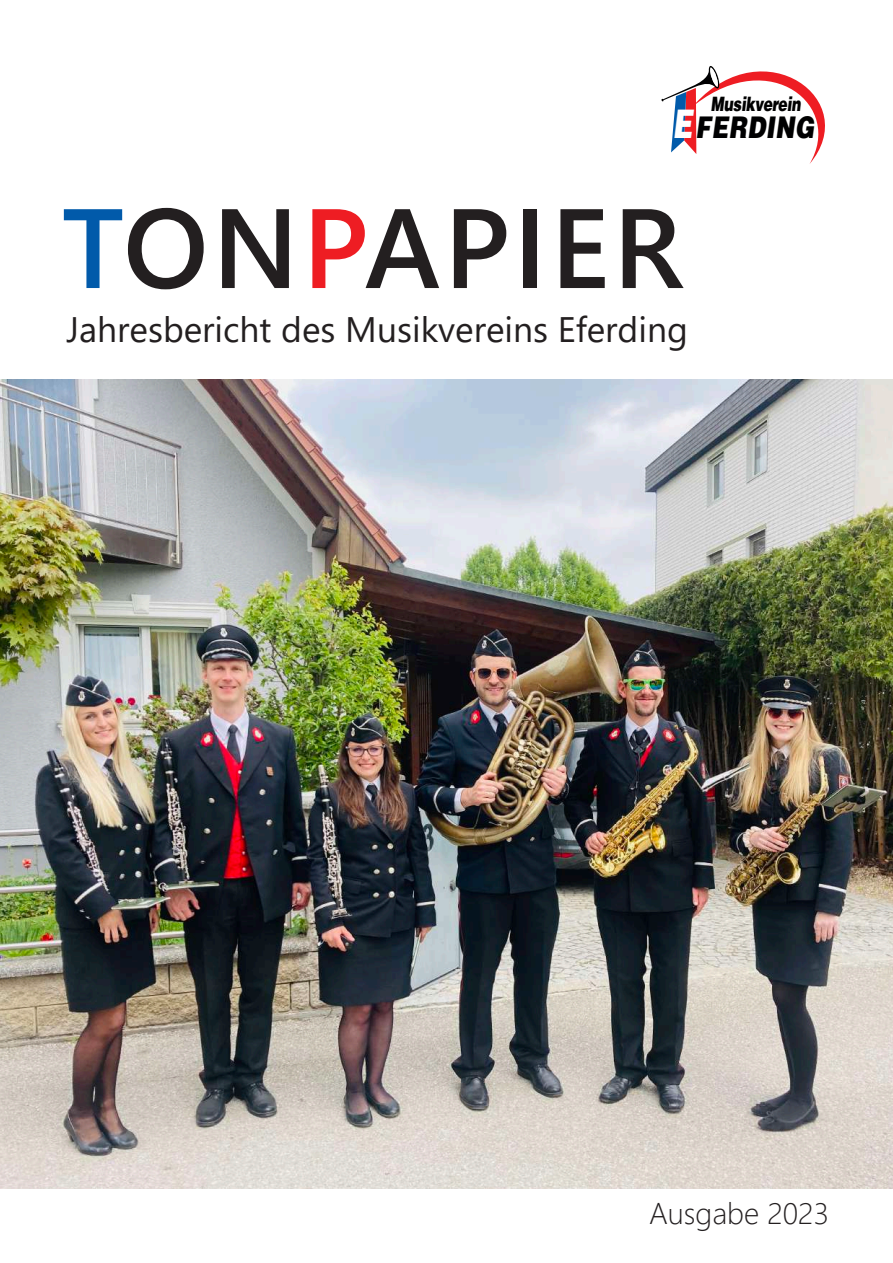
<style>
.page{position:relative;width:893px;height:1263px;background:#fff}
.page>*{position:absolute;margin:0;border:0;box-sizing:border-box;transform-origin:0 0}
.t1{font:600 112.5px "Segoe UI";letter-spacing:.035em;color:#231f20}
.t2{font:italic 900 39.45px "Helvetica";color:#fff;scale:.71 1}
.t3{font:35.4px "Segoe UI";color:#231f20}
.t4{font:300 30px "Segoe UI";color:#231f20}
.t5{font:italic 900 30px "Helvetica";letter-spacing:.035em;color:#000001;scale:.79 1}
.t6{font:italic 900 19.8px "Helvetica";color:#000001;scale:.72 1}
.s1{color:#015aaa}
.s2{color:#ee1d23}
</style>
<div class="page">
<img style="left:0;top:379px;width:893px;height:809px">
<svg style="left:661px;top:66px;width:164px;height:98px"></svg>
<p class="t6" style="left:711px;top:91px;width:126px">Musikverein</p>
<p class="t2" style="left:673px;top:98px;width:29px">E</p>
<p class="t5" style="left:695px;top:108px;width:152px">FERDING</p>
<h1 class="t1" style="left:62px;top:142px;width:623px"><span class="s1">T</span>ON<span class="s2">P</span>APIER</h1>
<p class="t3" style="left:67px;top:296px;width:623px">Jahresbericht des Musikvereins Eferding</p>
<p class="t4" style="left:649px;top:1185px;width:182px">Ausgabe 2023</p>
</div>
